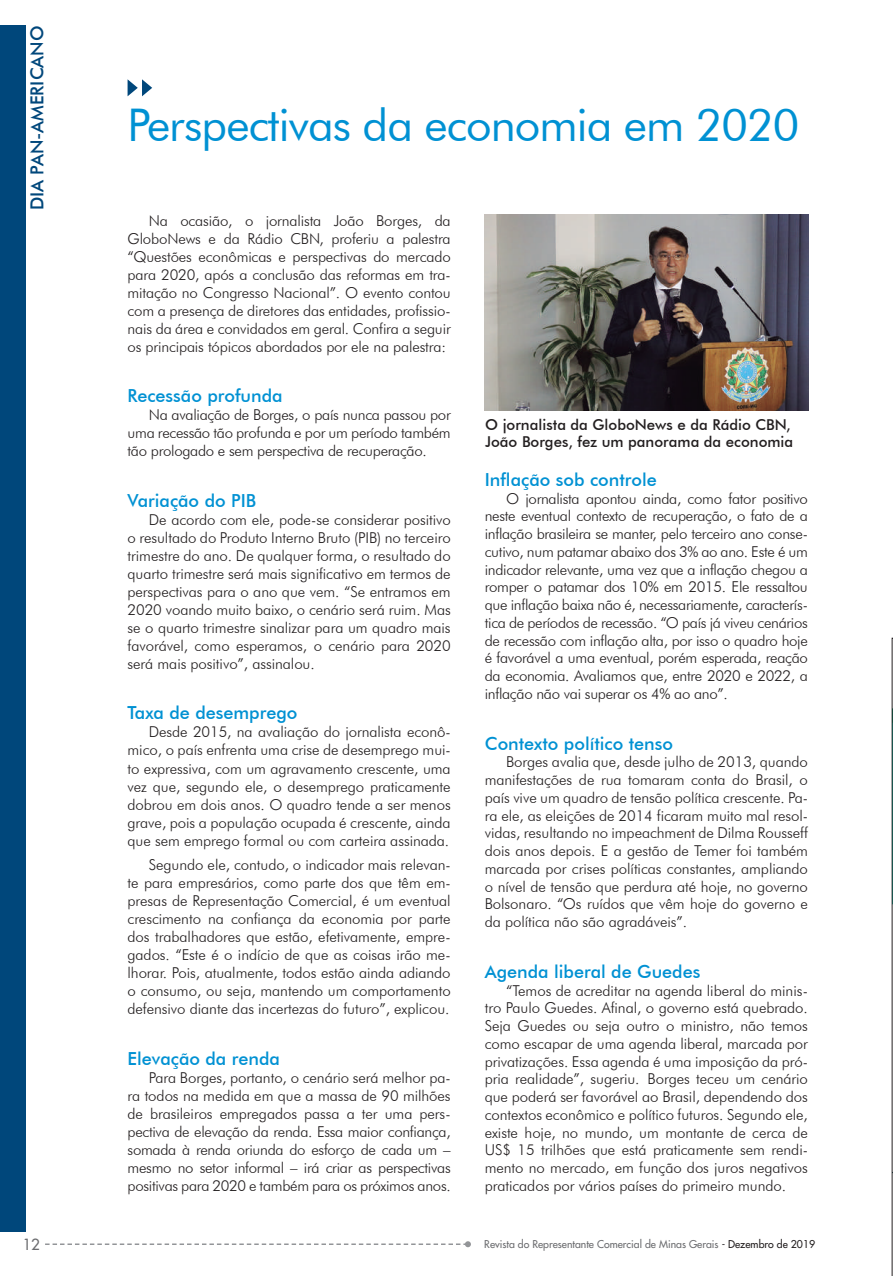
<style>
.page{position:relative;width:893px;height:1276px;background:#fff}
.page>*{position:absolute;margin:0;border:0;box-sizing:border-box;transform-origin:0 0}
.t1{font:45px "Futura BT";letter-spacing:-.02em;color:#0091d3}
.t2{font:500 18px "Futura BT";color:#0091d3}
.t3{font:500 18px "Futura BT";color:#00477b}
.t4{font:300 15px/18px "Futura BT";letter-spacing:-.005em;color:#231f20;text-align:justify}
.t5{font:500 15px/16.5px "Futura BT";color:#231f20}
.t6{font:15px "Futura LT";color:#6c6d70}
.t7{font:10.5px "Futura LT";color:#6c6d70}
.s1{color:#231f20}
</style>
<div class="page">
<svg style="left:45px;top:1241px;width:426px;height:6px"></svg>
<div style="left:0;top:26px;width:26px;height:1205px;background:#00477b"></div>
<img style="left:484px;top:214px;width:324px;height:197px">
<svg style="left:128px;top:79px;width:24px;height:17px"></svg>
<svg style="left:892px;top:638px;width:1px;height:638px"></svg>
<p class="t3" style="left:26px;top:210px;width:186px;rotate:-90deg">DIA PAN-AMERICANO</p>
<h1 class="t1" style="left:128px;top:97px;width:673px">Perspectivas da economia em 2020</h1>
<p class="t4" style="left:128px;top:211px;width:325px;text-indent:21px">Na ocasião, o jornalista João Borges, da GloboNews e da Rádio CBN, proferiu a palestra “Questões econômicas e perspectivas do mercado para 2020, após a conclusão das reformas em tra&shy;mitação no Congresso Nacional”. O evento contou com a presença de diretores das entidades, profissio&shy;nais da área e convidados em geral. Confira a seguir os principais tópicos abordados por ele na palestra:</p>
<p class="t2" style="left:128px;top:385px;width:157px">Recessão profunda</p>
<p class="t4" style="left:128px;top:406px;width:325px;text-indent:21px">Na avaliação de Borges, o país nunca passou por uma recessão tão profunda e por um período também tão prologado e sem perspectiva de recuperação.</p>
<p class="t2" style="left:128px;top:489px;width:130px">Variação do PIB</p>
<p class="t4" style="left:128px;top:510px;width:325px;text-indent:21px">De acordo com ele, pode-se considerar positivo o resultado do Produto Interno Bruto (PIB) no terceiro trimestre do ano. De qualquer forma, o resultado do quarto trimestre será mais significativo em termos de perspectivas para o ano que vem. “Se entramos em 2020 voando muito baixo, o cenário será ruim. Mas se o quarto trimestre sinalizar para um quadro mais favorável, como esperamos, o cenário para 2020 será mais positivo”, assinalou.</p>
<p class="t2" style="left:128px;top:702px;width:171px">Taxa de desemprego</p>
<p class="t4" style="left:128px;top:723px;width:325px;text-indent:21px">Desde 2015, na avaliação do jornalista econô&shy;mico, o país enfrenta uma crise de desemprego mui&shy;to expressiva, com um agravamento crescente, uma vez que, segundo ele, o desemprego praticamente dobrou em dois anos. O quadro tende a ser menos grave, pois a população ocupada é crescente, ainda que sem emprego formal ou com carteira assinada.</p>
<p class="t4" style="left:128px;top:855px;width:325px;text-indent:21px">Segundo ele, contudo, o indicador mais relevan&shy;te para empresários, como parte dos que têm em&shy;presas de Representação Comercial, é um eventual crescimento na confiança da economia por parte dos trabalhadores que estão, efetivamente, empre&shy;gados. “Este é o indício de que as coisas irão me&shy;lhorar. Pois, atualmente, todos estão ainda adiando o consumo, ou seja, mantendo um comportamento defensivo diante das incertezas do futuro”, explicou.</p>
<p class="t2" style="left:128px;top:1047px;width:154px">Elevação da renda</p>
<p class="t4" style="left:128px;top:1068px;width:325px;text-indent:21px">Para Borges, portanto, o cenário será melhor pa&shy;ra todos na medida em que a massa de 90 milhões de brasileiros empregados passa a ter uma pers&shy;pectiva de elevação da renda. Essa maior confiança, somada à renda oriunda do esforço de cada um – mesmo no setor informal – irá criar as perspectivas positivas para 2020 e também para os próximos anos.</p>
<p class="t5" style="left:485px;top:416px;width:310px">O jornalista da GloboNews e da Rádio CBN,<br>João Borges, fez um panorama da economia</p>
<p class="t2" style="left:485px;top:468px;width:173px">Inflação sob controle</p>
<p class="t4" style="left:485px;top:489px;width:325px;text-indent:21px">O jornalista apontou ainda, como fator positivo neste eventual contexto de recuperação, o fato de a inflação brasileira se manter, pelo terceiro ano conse&shy;cutivo, num patamar abaixo dos 3% ao ano. Este é um indicador relevante, uma vez que a inflação chegou a romper o patamar dos 10% em 2015. Ele ressaltou que inflação baixa não é, necessariamente, caracterís&shy;tica de períodos de recessão. “O país já viveu cenários de recessão com inflação alta, por isso o quadro hoje é favorável a uma eventual, porém esperada, reação da economia. Avaliamos que, entre 2020 e 2022, a inflação não vai superar os 4% ao ano”.</p>
<p class="t2" style="left:485px;top:732px;width:190px">Contexto político tenso</p>
<p class="t4" style="left:485px;top:753px;width:325px;text-indent:21px">Borges avalia que, desde julho de 2013, quando manifestações de rua tomaram conta do Brasil, o país vive um quadro de tensão política crescente. Pa&shy;ra ele, as eleições de 2014 ficaram muito mal resol&shy;vidas, resultando no impeachment de Dilma Rousseff dois anos depois. E a gestão de Temer foi também marcada por crises políticas constantes, ampliando o nível de tensão que perdura até hoje, no governo Bolsonaro. “Os ruídos que vêm hoje do governo e da política não são agradáveis”.</p>
<p class="t2" style="left:485px;top:960px;width:217px">Agenda liberal de Guedes</p>
<p class="t4" style="left:485px;top:981px;width:325px;text-indent:21px">“Temos de acreditar na agenda liberal do minis&shy;tro Paulo Guedes. Afinal, o governo está quebrado.<br>Seja Guedes ou seja outro o ministro, não temos como escapar de uma agenda liberal, marcada por privatizações. Essa agenda é uma imposição da pró&shy;pria realidade”, sugeriu. Borges teceu um cenário que poderá ser favorável ao Brasil, dependendo dos contextos econômico e político futuros. Segundo ele, existe hoje, no mundo, um montante de cerca de US$ 15 trilhões que está praticamente sem rendi&shy;mento no mercado, em função dos juros negativos praticados por vários países do primeiro mundo.</p>
<p class="t6" style="left:23px;top:1234px;width:19px">12</p>
<p class="t7" style="left:484px;top:1237px;width:332px">Revista do Representante Comercial de Minas Gerais <span class="s1">- Dezembro de 2019</span></p>
</div>
